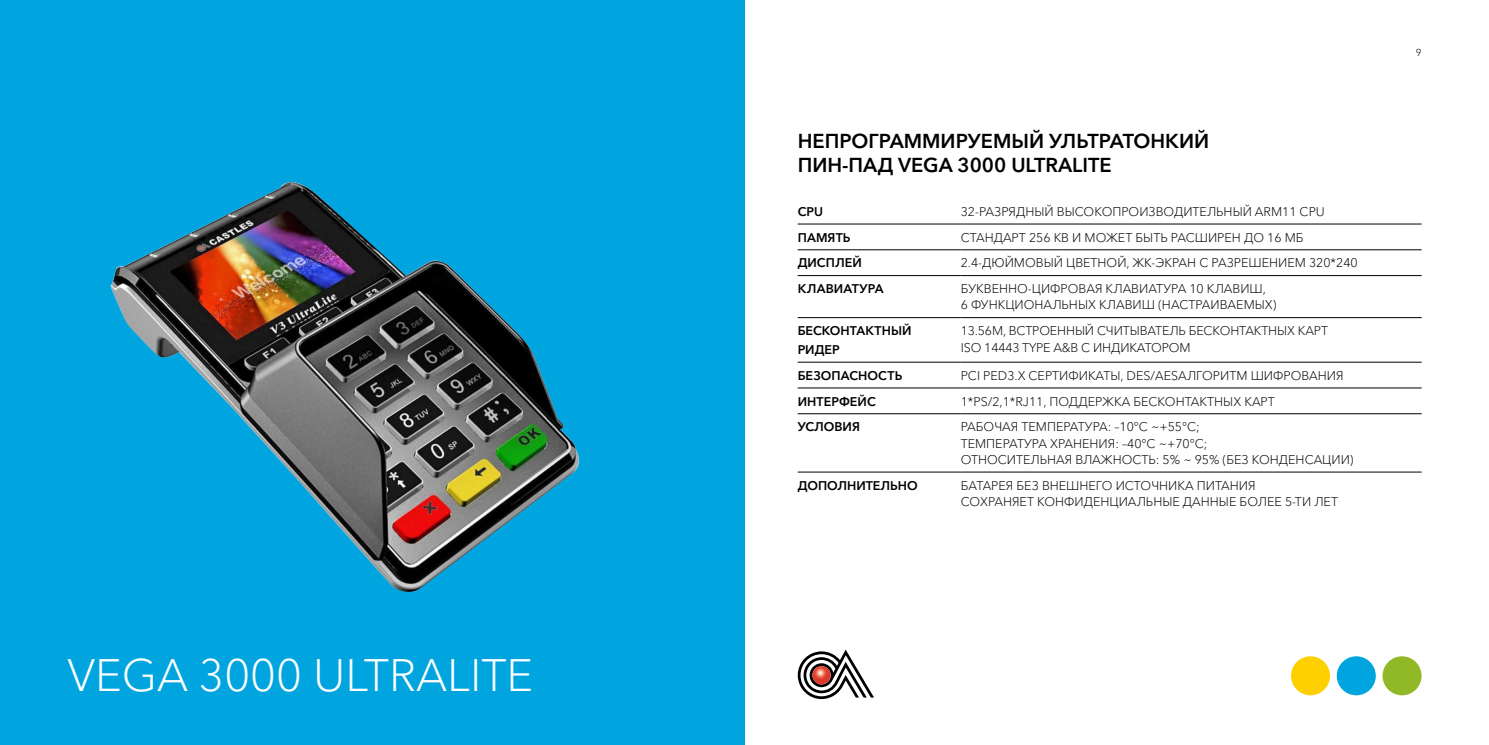
<style>
.page{position:relative;width:1489px;height:745px;background:#fff}
.page>*{position:absolute;margin:0;border:0;box-sizing:border-box;transform-origin:0 0}
.t1{font:300 45px "Avenir Next Cyr";color:#fff}
.t2{font:600 20px/23.8px "Avenir Next Cyr";color:#000}
.t3{font:300 12.5px/16.2px "Avenir Next Cyr";color:#000}
.t4{font:600 12.5px/18.8px "Avenir Next Cyr";color:#000}
.t5{font:300 10px "Avenir Next Cyr";color:#000}
</style>
<div class="page">
<div style="left:1336px;top:656px;width:39px;height:38px;background:#00a5e0;border-radius:50%"></div>
<div style="left:1382px;top:656px;width:39px;height:38px;background:#90b827;border-radius:50%"></div>
<div style="left:1290px;top:656px;width:39px;height:38px;background:#ffd000;border-radius:50%"></div>
<svg style="left:797px;top:649px;width:77px;height:49px"></svg>
<div style="left:0;top:0;width:744px;height:744px;background:#00a5e0"></div>
<img style="left:110px;top:181px;width:469px;height:412px">
<hr style="left:797px;top:223px;width:163px;height:1px;background:#000">
<hr style="left:960px;top:223px;width:461px;height:1px;background:#000">
<hr style="left:797px;top:249px;width:163px;height:1px;background:#000">
<hr style="left:960px;top:249px;width:461px;height:1px;background:#000">
<hr style="left:797px;top:275px;width:163px;height:1px;background:#000">
<hr style="left:960px;top:275px;width:461px;height:1px;background:#000">
<hr style="left:797px;top:317px;width:163px;height:1px;background:#000">
<hr style="left:960px;top:317px;width:461px;height:1px;background:#000">
<hr style="left:797px;top:361px;width:163px;height:1px;background:#000">
<hr style="left:960px;top:361px;width:461px;height:1px;background:#000">
<hr style="left:797px;top:387px;width:163px;height:1px;background:#000">
<hr style="left:960px;top:387px;width:461px;height:1px;background:#000">
<hr style="left:797px;top:413px;width:163px;height:1px;background:#000">
<hr style="left:960px;top:413px;width:461px;height:1px;background:#000">
<hr style="left:797px;top:471px;width:163px;height:1px;background:#000">
<hr style="left:960px;top:471px;width:461px;height:1px;background:#000">
<h1 class="t1" style="left:67px;top:648px;width:467px">VEGA 3000 ULTRALITE</h1>
<h2 class="t2" style="left:797px;top:129px;width:413px">НЕПРОГРАММИРУЕМЫЙ УЛЬТРАТОНКИЙ<br>ПИН-ПАД VEGA 3000 ULTRALITE</h2>
<p class="t4" style="left:797px;top:202px;width:27px">CPU</p>
<p class="t3" style="left:960px;top:203px;width:365px">32-РАЗРЯДНЫЙ ВЫСОКОПРОИЗВОДИТЕЛЬНЫЙ ARM11 CPU</p>
<p class="t4" style="left:797px;top:228px;width:54px">ПАМЯТЬ</p>
<p class="t3" style="left:960px;top:229px;width:344px">CТАНДАРТ 256 KB И МОЖЕТ БЫТЬ РАСШИРЕН ДО 16 МБ</p>
<p class="t4" style="left:797px;top:253px;width:66px">ДИСПЛЕЙ</p>
<p class="t3" style="left:960px;top:255px;width:398px">2.4-ДЮЙМОВЫЙ ЦВЕТНОЙ, ЖК-ЭКРАН С РАЗРЕШЕНИЕМ 320*240</p>
<p class="t4" style="left:797px;top:279px;width:87px">КЛАВИАТУРА</p>
<p class="t3" style="left:960px;top:280px;width:317px">БУКВЕННО-ЦИФРОВАЯ КЛАВИАТУРА 10 КЛАВИШ,<br>6 ФУНКЦИОНАЛЬНЫХ КЛАВИШ (НАСТРАИВАЕМЫХ)</p>
<p class="t4" style="left:797px;top:321px;width:115px">БЕСКОНТАКТНЫЙ<br>РИДЕР</p>
<p class="t3" style="left:960px;top:322px;width:369px">13.56M, ВСТРОЕННЫЙ СЧИТЫВАТЕЛЬ БЕСКОНТАКТНЫХ КАРТ<br>ISO 14443 TYPE A&amp;B С ИНДИКАТОРОМ</p>
<p class="t4" style="left:797px;top:366px;width:106px">БЕЗОПАСНОСТЬ</p>
<p class="t3" style="left:960px;top:367px;width:384px">PCI PED3.X СЕРТИФИКАТЫ, DES/AESАЛГОРИТМ ШИФРОВАНИЯ</p>
<p class="t4" style="left:797px;top:391px;width:79px">ИНТЕРФЕЙС</p>
<p class="t3" style="left:960px;top:393px;width:315px">1*PS/2,1*RJ11, ПОДДЕРЖКА БЕСКОНТАКТНЫХ КАРТ</p>
<p class="t4" style="left:797px;top:417px;width:64px">УСЛОВИЯ</p>
<p class="t3" style="left:960px;top:418px;width:394px">РАБОЧАЯ ТЕМПЕРАТУРА: –10°С ~+55°С;<br>ТЕМПЕРАТУРА ХРАНЕНИЯ: –40°С ~+70°С;<br>ОТНОСИТЕЛЬНАЯ ВЛАЖНОСТЬ: 5% ~ 95% (БЕЗ КОНДЕНСАЦИИ)</p>
<p class="t4" style="left:797px;top:475px;width:121px">ДОПОЛНИТЕЛЬНО</p>
<p class="t3" style="left:960px;top:477px;width:379px">БАТАРЕЯ БЕЗ ВНЕШНЕГО ИСТОЧНИКА ПИТАНИЯ<br>СОХРАНЯЕТ КОНФИДЕНЦИАЛЬНЫЕ ДАННЫЕ БОЛЕЕ 5-ТИ ЛЕТ</p>
<p class="t5" style="left:1415px;top:47px;width:7px">9</p>
</div>
